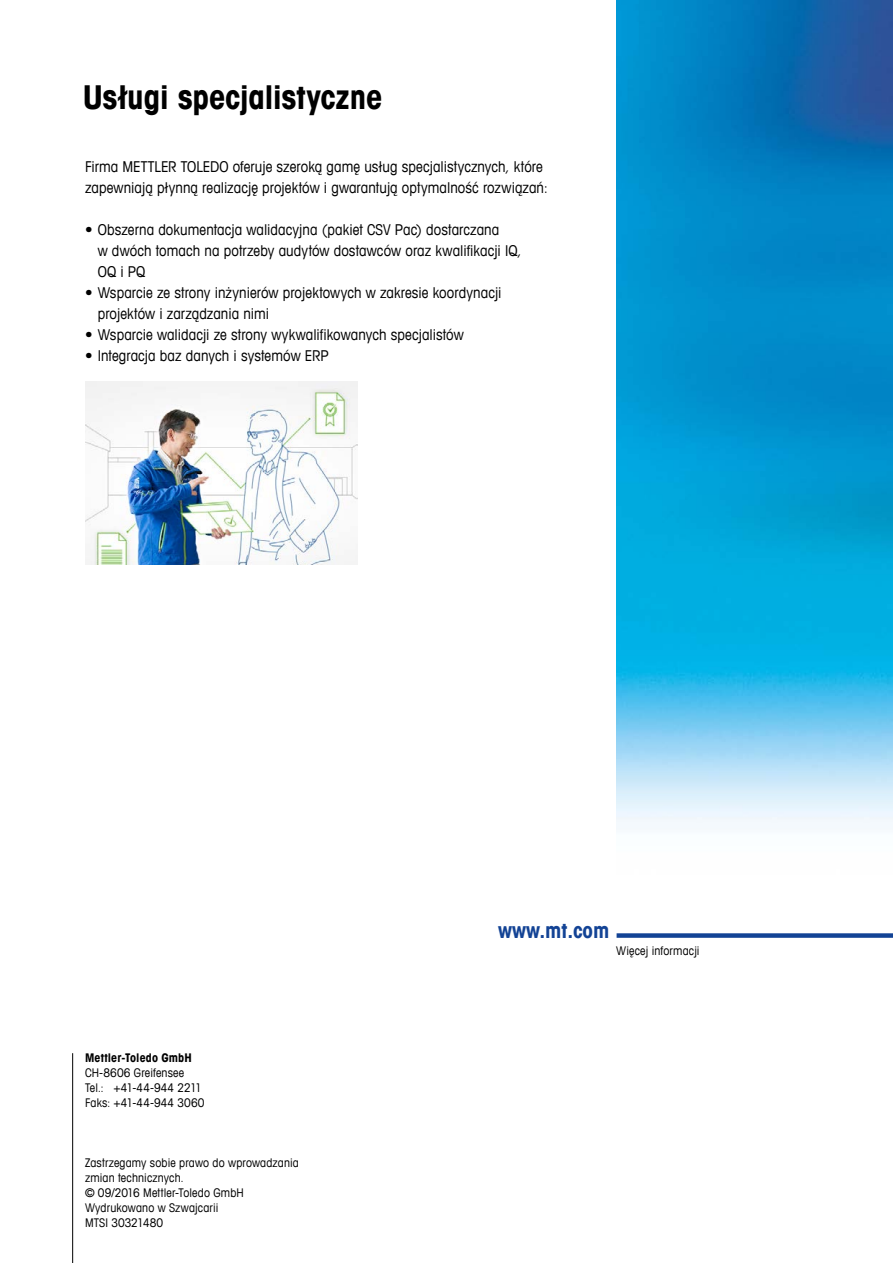
<style>
.page{position:relative;width:893px;height:1263px;background:#fff}
.page>*{position:absolute;margin:0;border:0;box-sizing:border-box;transform-origin:0 0}
.t1{font:700 condensed 33px "Avant Garde Com";letter-spacing:-.005em;color:#000}
.t2{font:700 condensed 21px "Avant Garde Com";color:#134395}
.t3{font:condensed 15px/21px "Avant Garde Com";letter-spacing:.005em;color:#000}
.t4{font:condensed 12px/15px "Avant Garde Com";letter-spacing:.01em;color:#000}
.t5{font:700 condensed 12px "Avant Garde Com";letter-spacing:.01em;color:#000}
</style>
<div class="page">
<img style="left:617px;top:0;width:276px;height:829px">
<div style="left:617px;top:933px;width:276px;height:5px;background:#134395"></div>
<hr style="left:72px;top:1053px;width:1px;height:210px;background:#000">
<img style="left:85px;top:382px;width:272px;height:182px">
<h1 class="t1" style="left:83px;top:76px;width:301px">Usługi specjalistyczne</h1>
<p class="t3" style="left:85px;top:156px;width:464px">Firma METTLER TOLEDO oferuje szeroką gamę usług specjalistycznych, które zapewniają płynną realizację projektów i gwarantują optymalność rozwiązań:</p>
<p class="t3" style="left:98px;top:219px;width:425px;text-indent:-13px">• Obszerna dokumentacja walidacyjna (pakiet CSV Pac) dostarczana<br>w dwóch tomach na potrzeby audytów dostawców oraz kwalifikacji IQ,<br>OQ i PQ</p>
<p class="t3" style="left:98px;top:282px;width:405px;text-indent:-13px">• Wsparcie ze strony inżynierów projektowych w zakresie koordynacji projektów i zarządzania nimi</p>
<p class="t3" style="left:85px;top:324px;width:380px">• Wsparcie walidacji ze strony wykwalifikowanych specjalistów</p>
<p class="t3" style="left:85px;top:345px;width:245px">• Integracja baz danych i systemów ERP</p>
<p class="t5" style="left:85px;top:1050px;width:108px">Mettler-Toledo GmbH</p>
<p class="t4" style="left:85px;top:1065px;width:121px">CH-8606 Greifensee<br>Tel.: +41-44-944 2211<br>Faks: +41-44-944 3060</p>
<p class="t4" style="left:85px;top:1155px;width:215px">Zastrzegamy sobie prawo do wprowadzania zmian technicznych.<br>© 09/2016 Mettler-Toledo GmbH<br>Wydrukowano w Szwajcarii<br>MTSI 30321480</p>
<h2 class="t2" style="left:498px;top:917px;width:113px">www.mt.com</h2>
<p class="t4" style="left:616px;top:943px;width:85px">Więcej informacji</p>
</div>
